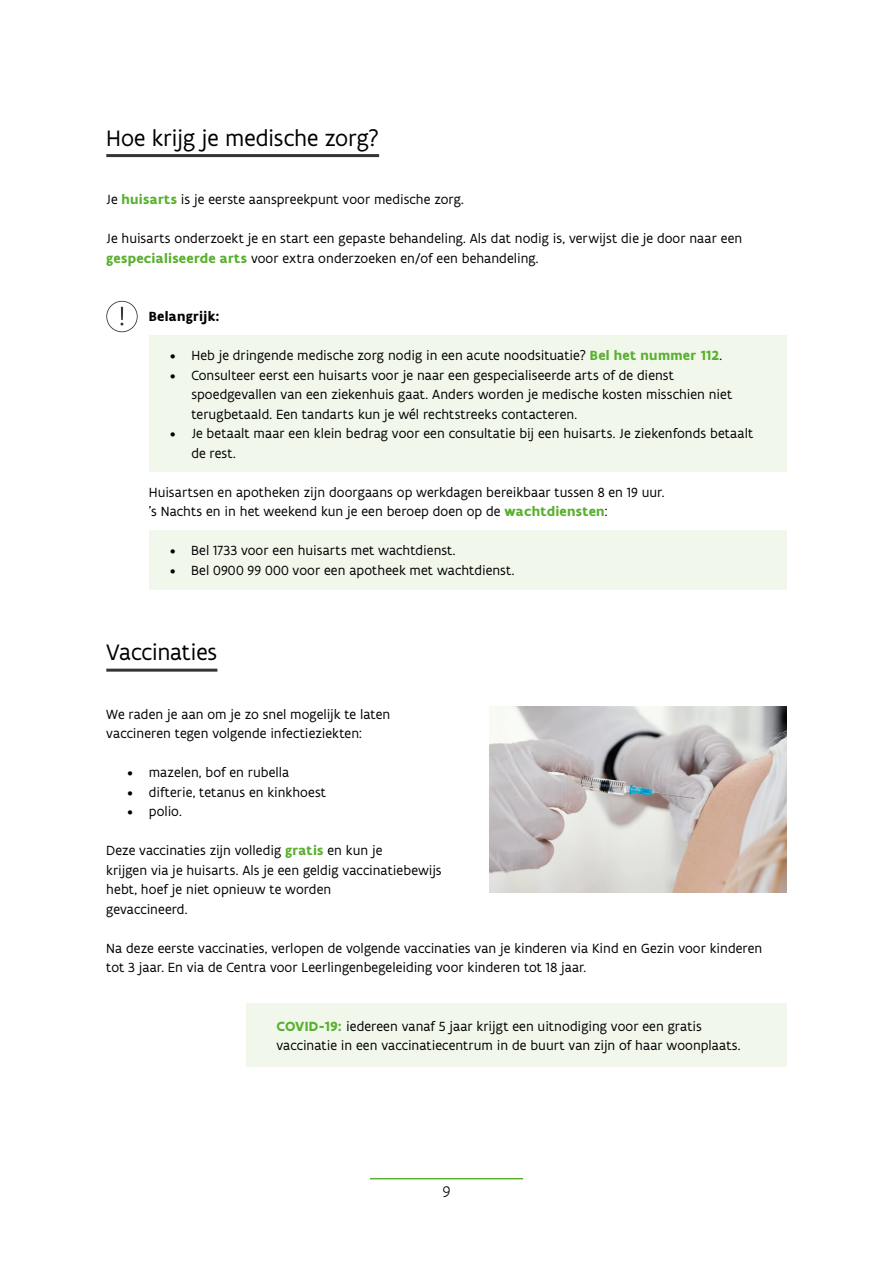
<style>
.page{position:relative;width:893px;height:1263px;background:#fff}
.page>*{position:absolute;margin:0;border:0;box-sizing:border-box;transform-origin:0 0}
.t1{font:24px "Flanders Art Sans";letter-spacing:-.01em;color:#000}
.t2{font:300 16.5px "Flanders Art Sans";color:#000}
.t3{font:14.25px/19.5px "Flanders Art Sans";letter-spacing:.005em;color:#000}
.t4{font:700 14.25px "Flanders Art Sans";letter-spacing:.015em;color:#000}
.s1{font-weight:700;color:#59b02f}
</style>
<div class="page">
<hr style="left:370px;top:1178px;width:153px;height:1px;background:#59b02f">
<div style="left:247px;top:1003px;width:540px;height:64px;background:#f2f7ec"></div>
<div style="left:149px;top:335px;width:638px;height:136px;background:#f2f7ec"></div>
<div style="left:149px;top:530px;width:638px;height:60px;background:#f2f7ec"></div>
<hr style="left:106px;top:154px;width:273px;height:3px;background:#353534">
<hr style="left:106px;top:669px;width:111px;height:3px;background:#353534">
<svg style="left:106px;top:301px;width:32px;height:31px"></svg>
<img style="left:489px;top:707px;width:298px;height:185px">
<h1 class="t1" style="left:106px;top:123px;width:274px">Hoe krijg je medische zorg?</h1>
<p class="t3" style="left:106px;top:189px;width:359px">Je <span class="s1">huisarts</span> is je eerste aanspreekpunt voor medische zorg.</p>
<p class="t3" style="left:106px;top:228px;width:637px">Je huisarts onderzoekt je en start een gepaste behandeling. Als dat nodig is, verwijst die je door naar een <span class="s1">gespecialiseerde arts</span> voor extra onderzoeken en/of een behandeling.</p>
<p class="t4" style="left:149px;top:307px;width:72px">Belangrijk:</p>
<p class="t3" style="left:170px;top:345px;width:554px">• Heb je dringende medische zorg nodig in een acute noodsituatie? <span class="s1">Bel het nummer 112</span>.</p>
<p class="t3" style="left:191px;top:365px;width:542px;text-indent:-21px">• Consulteer eerst een huisarts voor je naar een gespecialiseerde arts of de dienst spoedgevallen van een ziekenhuis gaat. Anders worden je medische kosten misschien niet terugbetaald. Een tandarts kun je wél rechtstreeks contacteren.</p>
<p class="t3" style="left:191px;top:423px;width:563px;text-indent:-21px">• Je betaalt maar een klein bedrag voor een consultatie bij een huisarts. Je ziekenfonds betaalt de rest.</p>
<p class="t3" style="left:149px;top:482px;width:517px">Huisartsen en apotheken zijn doorgaans op werkdagen bereikbaar tussen 8 en 19 uur. ’s Nachts en in het weekend kun je een beroep doen op de <span class="s1">wachtdiensten</span>:</p>
<p class="t3" style="left:170px;top:540px;width:287px">• Bel 1733 voor een huisarts met wachtdienst.</p>
<p class="t3" style="left:170px;top:560px;width:346px">• Bel 0900 99 000 voor een apotheek met wachtdienst.</p>
<h1 class="t1" style="left:106px;top:637px;width:113px">Vaccinaties</h1>
<p class="t3" style="left:106px;top:704px;width:285px">We raden je aan om je zo snel mogelijk te laten vaccineren tegen volgende infectieziekten:</p>
<p class="t3" style="left:128px;top:762px;width:163px">• mazelen, bof en rubella</p>
<p class="t3" style="left:128px;top:782px;width:200px">• difterie, tetanus en kinkhoest</p>
<p class="t3" style="left:128px;top:801px;width:56px">• polio.</p>
<p class="t3" style="left:106px;top:840px;width:337px">Deze vaccinaties zijn volledig <span class="s1">gratis</span> en kun je<br>krijgen via je huisarts. Als je een geldig vaccinatiebewijs hebt, hoef je niet opnieuw te worden<br>gevaccineerd.</p>
<p class="t3" style="left:106px;top:938px;width:657px">Na deze eerste vaccinaties, verlopen de volgende vaccinaties van je kinderen via Kind en Gezin voor kinderen tot 3 jaar. En via de Centra voor Leerlingenbegeleiding voor kinderen tot 18 jaar.</p>
<p class="t3" style="left:276px;top:1016px;width:466px"><span class="s1">COVID-19:</span> iedereen vanaf 5 jaar krijgt een uitnodiging voor een gratis vaccinatie in een vaccinatiecentrum in de buurt van zijn of haar woonplaats.</p>
<p class="t2" style="left:442px;top:1182px;width:10px">9</p>
</div>
